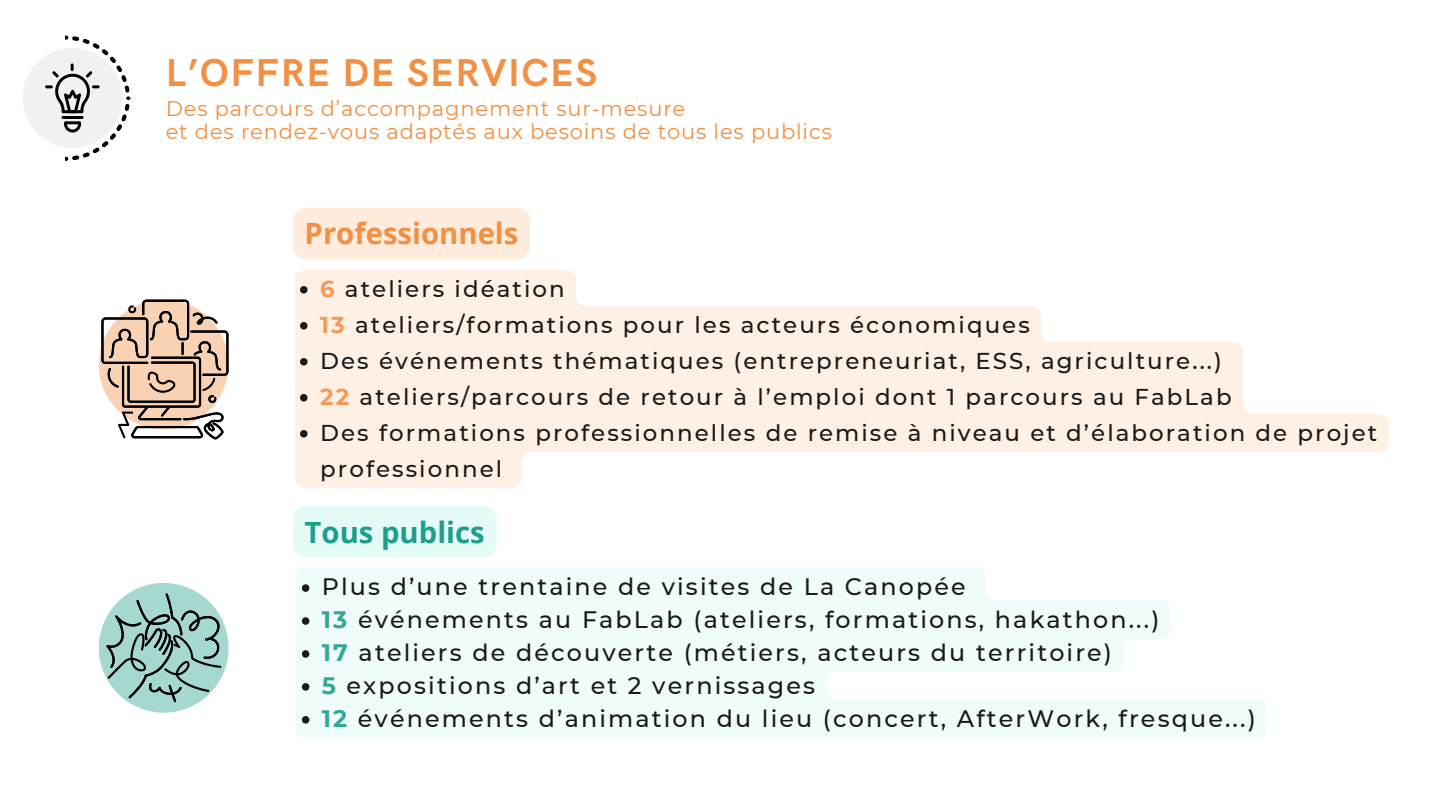
<style>
.page{position:relative;width:1440px;height:810px;background:#fff}
.page>*{position:absolute;margin:0;border:0;box-sizing:border-box;transform-origin:0 0}
.t1{font:700 39px "HK Grotesk";letter-spacing:.04em;color:#f28f43}
.t2{font:700 29.3px "Open Sans";color:#f28f43}
.t3{font:700 29.3px "Open Sans";color:#1c9f8b}
.t4{font:500 23.8px/32.9px "Montserrat";letter-spacing:.09em;color:#000}
.t5{font:500 22.9px/36px "Montserrat";letter-spacing:.09em;color:#000}
.t6{font:21px "Montserrat";letter-spacing:.04em;color:#f28f43}
.s1{font-weight:700;color:#f28f43}
.s2{font-weight:700;color:#1c9f8b}
</style>
<div class="page">
<svg style="left:295px;top:270px;width:1094px;height:218px;fill:#fff0e5"></svg>
<svg style="left:300px;top:286px;width:8px;height:8px"></svg>
<svg style="left:300px;top:322px;width:8px;height:8px"></svg>
<svg style="left:300px;top:358px;width:8px;height:8px"></svg>
<svg style="left:300px;top:394px;width:8px;height:8px"></svg>
<svg style="left:300px;top:430px;width:8px;height:8px"></svg>
<svg style="left:99px;top:583px;width:130px;height:130px;background:#a7d9d1"></svg>
<svg style="left:106px;top:593px;width:115px;height:109px;background:#90b8b2"></svg>
<svg style="left:101px;top:300px;width:128px;height:140px"></svg>
<svg style="left:296px;top:567px;width:971px;height:171px;fill:#f0fcfb"></svg>
<svg style="left:302px;top:584px;width:7px;height:8px"></svg>
<svg style="left:302px;top:617px;width:7px;height:8px"></svg>
<svg style="left:302px;top:650px;width:7px;height:8px"></svg>
<svg style="left:302px;top:683px;width:7px;height:8px"></svg>
<svg style="left:302px;top:716px;width:7px;height:8px"></svg>
<div style="left:293px;top:208px;width:237px;height:51px;background:#ffecdd;border-radius:13px"></div>
<div style="left:293px;top:506px;width:204px;height:51px;background:#e4fbf8;border-radius:13px"></div>
<div style="left:23px;top:48px;width:99px;height:100px;background:#eff1f2;border-radius:50%"></div>
<svg style="left:45px;top:36px;width:85px;height:125px"></svg>
<p class="t1" style="left:166px;top:51px;width:433px">L’OFFRE DE SERVICES</p>
<p class="t6" style="left:166px;top:96px;width:521px">Des parcours d’accompagnement sur-mesure</p>
<p class="t6" style="left:166px;top:119px;width:668px">et des rendez-vous adaptés aux besoins de tous les publics</p>
<h1 class="t2" style="left:305px;top:213px;width:215px">Professionnels</h1>
<p class="t5" style="left:320px;top:271px;width:1059px"><span class="s1">6</span> ateliers idéation<br><span class="s1">13</span> ateliers/formations pour les acteurs économiques<br>Des événements thématiques (entrepreneuriat, ESS, agriculture...)<br><span class="s1">22</span> ateliers/parcours de retour à l’emploi dont 1 parcours au FabLab<br>Des formations professionnelles de remise à niveau et d’élaboration de projet professionnel</p>
<p class="t3" style="left:305px;top:511px;width:182px">Tous publics</p>
<p class="t4" style="left:322px;top:570px;width:935px">Plus d’une trentaine de visites de La Canopée<br><span class="s2">13</span> événements au FabLab (ateliers, formations, hakathon...)<br><span class="s2">17</span> ateliers de découverte (métiers, acteurs du territoire)<br><span class="s2">5</span> expositions d’art et 2 vernissages<br><span class="s2">12</span> événements d’animation du lieu (concert, AfterWork, fresque...)</p>
</div>
